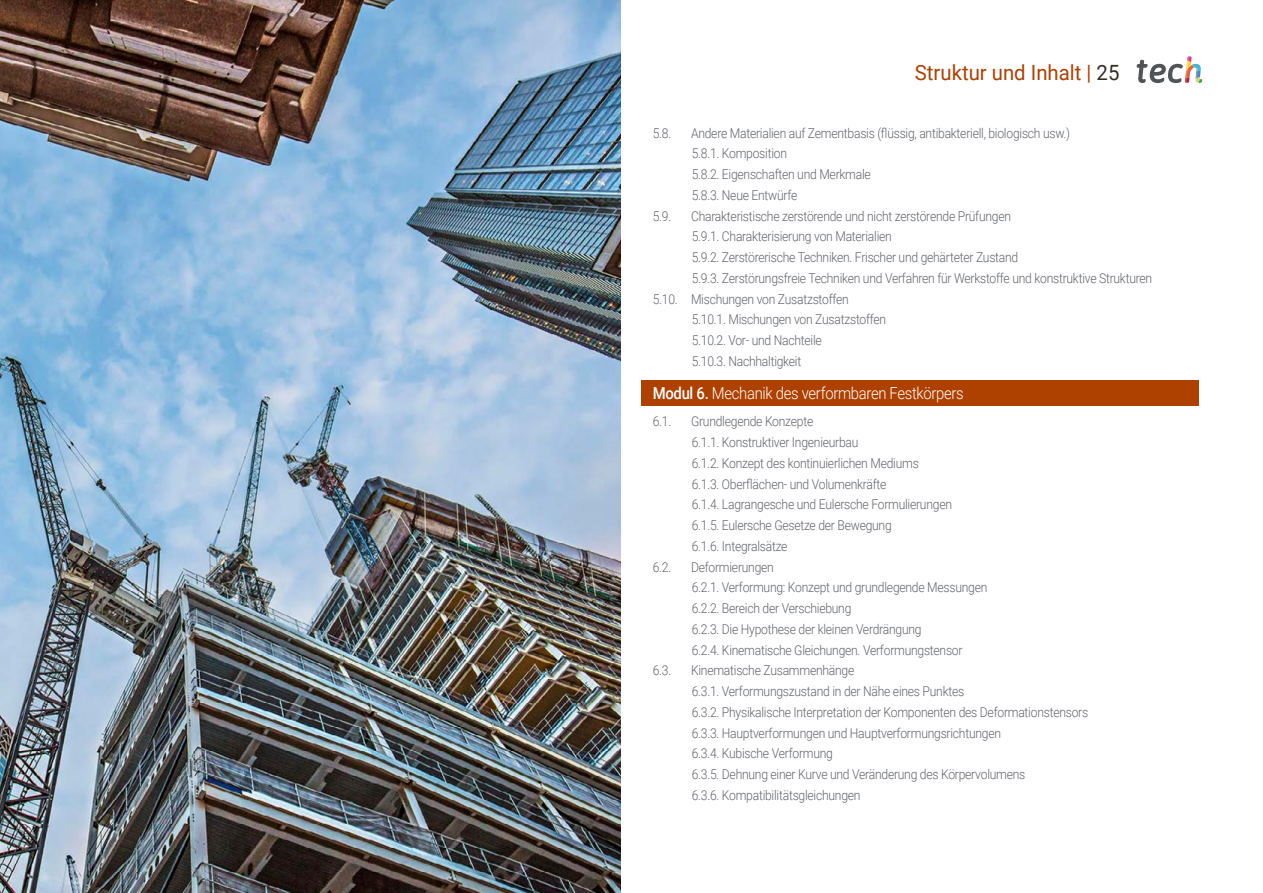
<style>
.page{position:relative;width:1263px;height:893px;background:#fff}
.page>*{position:absolute;margin:0;border:0;box-sizing:border-box;transform-origin:0 0}
.t1{font:21px "Roboto";color:#ae4000}
.t2{font:300 16.5px "Roboto";letter-spacing:-.02em;color:#fff;scale:.9 1}
.t3{font:300 13.5px/20.7px "Roboto";letter-spacing:-.02em;color:#61646a;scale:.9 1}
.s1{color:#312e20}
.s2{font-weight:500}
</style>
<div class="page">
<div style="left:642px;top:380px;width:557px;height:25px;background:#ae4000"></div>
<svg style="left:1137px;top:56px;width:65px;height:27px"></svg>
<img style="left:0;top:0;width:621px;height:893px">
<h1 class="t1" style="left:915px;top:57px;width:206px">Struktur und Inhalt | <span class="s1">25</span></h1>
<p class="t3" style="left:653px;top:122px;width:22px">5.8.</p>
<p class="t3" style="left:691px;top:122px;width:423px">Andere Materialien auf Zementbasis (flüssig, antibakteriell, biologisch usw.)<br>5.8.1. Komposition<br>5.8.2. Eigenschaften und Merkmale<br>5.8.3. Neue Entwürfe</p>
<p class="t3" style="left:653px;top:205px;width:22px">5.9.</p>
<p class="t3" style="left:691px;top:205px;width:357px">Charakteristische zerstörende und nicht zerstörende Prüfungen</p>
<p class="t3" style="left:692px;top:226px;width:224px">5.9.1. Charakterisierung von Materialien</p>
<p class="t3" style="left:692px;top:247px;width:364px">5.9.2. Zerstörerische Techniken. Frischer und gehärteter Zustand</p>
<p class="t3" style="left:692px;top:267px;width:513px">5.9.3. Zerstörungsfreie Techniken und Verfahren für Werkstoffe und konstruktive Strukturen</p>
<p class="t3" style="left:653px;top:288px;width:219px">5.10. Mischungen von Zusatzstoffen</p>
<p class="t3" style="left:692px;top:309px;width:218px">5.10.1. Mischungen von Zusatzstoffen</p>
<p class="t3" style="left:692px;top:330px;width:146px">5.10.2. Vor- und Nachteile</p>
<p class="t3" style="left:692px;top:350px;width:123px">5.10.3. Nachhaltigkeit</p>
<p class="t2" style="left:653px;top:382px;width:347px"><span class="s2">Modul 6.</span> Mechanik des verformbaren Festkörpers</p>
<p class="t3" style="left:653px;top:411px;width:22px">6.1.</p>
<p class="t3" style="left:691px;top:411px;width:291px">Grundlegende Konzepte<br>6.1.1. Konstruktiver Ingenieurbau<br>6.1.2. Konzept des kontinuierlichen Mediums<br>6.1.3. Oberflächen- und Volumenkräfte<br>6.1.4. Lagrangesche und Eulersche Formulierungen 6.1.5. Eulersche Gesetze der Bewegung<br>6.1.6. Integralsätze</p>
<p class="t3" style="left:653px;top:556px;width:22px">6.2.</p>
<p class="t3" style="left:691px;top:556px;width:331px">Deformierungen<br>6.2.1. Verformung: Konzept und grundlegende Messungen 6.2.2. Bereich der Verschiebung<br>6.2.3. Die Hypothese der kleinen Verdrängung<br>6.2.4. Kinematische Gleichungen. Verformungstensor</p>
<p class="t3" style="left:653px;top:660px;width:22px">6.3.</p>
<p class="t3" style="left:691px;top:660px;width:443px">Kinematische Zusammenhänge<br>6.3.1. Verformungszustand in der Nähe eines Punktes<br>6.3.2. Physikalische Interpretation der Komponenten des Deformationstensors 6.3.3. Hauptverformungen und Hauptverformungsrichtungen<br>6.3.4. Kubische Verformung<br>6.3.5. Dehnung einer Kurve und Veränderung des Körpervolumens<br>6.3.6. Kompatibilitätsgleichungen</p>
</div>
